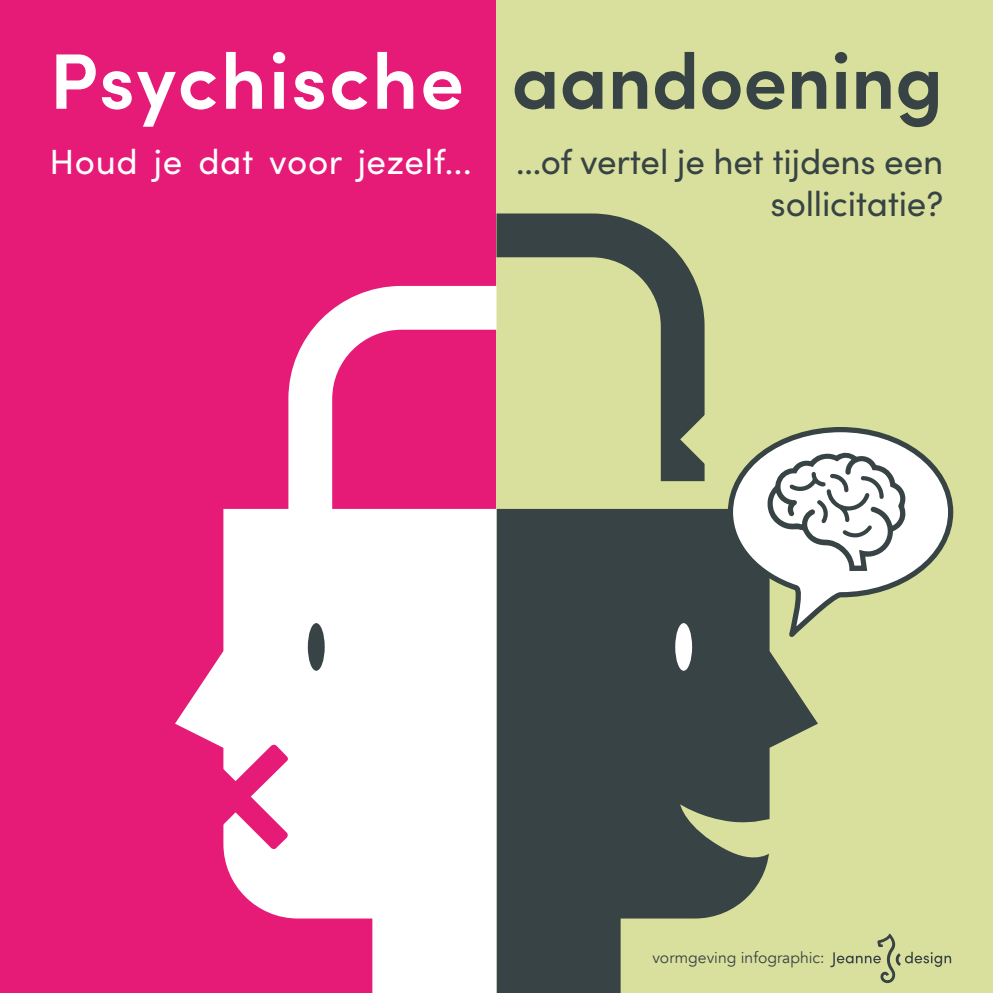
<style>
.page{position:relative;width:993px;height:993px;background:#fff}
.page>*{position:absolute;margin:0;border:0;box-sizing:border-box;transform-origin:0 0}
.t1{font:600 78.75px "Sofia Pro";letter-spacing:.005em;color:#fff}
.t2{font:35px/42px "Sofia Pro";letter-spacing:-.005em;color:#374344;text-align:right}
.t3{font:35px "Sofia Pro";letter-spacing:.02em;color:#fff}
.t4{font:15.75px "Avenir";color:#374344}
.s1{color:#374344}
</style>
<div class="page">
<div style="left:0;top:0;width:496px;height:992px;background:#e61b77"></div>
<div style="left:496px;top:0;width:496px;height:992px;background:#d9e09d"></div>
<svg style="left:288px;top:285px;width:164px;height:223px"></svg>
<svg style="left:452px;top:213px;width:253px;height:269px"></svg>
<svg style="left:680px;top:414px;width:24px;height:50px"></svg>
<svg style="left:496px;top:508px;width:321px;height:484px;fill:#374344"></svg>
<svg style="left:725px;top:427px;width:229px;height:212px"></svg>
<svg style="left:175px;top:508px;width:321px;height:484px;fill:#fff"></svg>
<svg style="left:183px;top:744px;width:105px;height:104px"></svg>
<svg style="left:680px;top:804px;width:92px;height:62px"></svg>
<div style="left:308px;top:623px;width:16px;height:47px;background:#374344;border-radius:50%"></div>
<div style="left:675px;top:623px;width:17px;height:47px;background:#fff;border-radius:50%"></div>
<svg style="left:766px;top:451px;width:140px;height:119px;background:#d4d6d7"></svg>
<svg style="left:830px;top:933px;width:120px;height:49px"></svg>
<h1 class="t1" style="left:50px;top:21px;width:894px">Psychische <span class="s1">aandoening</span></h1>
<p class="t2" style="left:516px;top:139px;width:428px">...of vertel je het tijdens een sollicitatie?</p>
<p class="t3" style="left:50px;top:136px;width:423px">Houd je dat voor jezelf...</p>
<p class="t4" style="left:652px;top:947px;width:174px">vormgeving infographic:</p>
</div>
